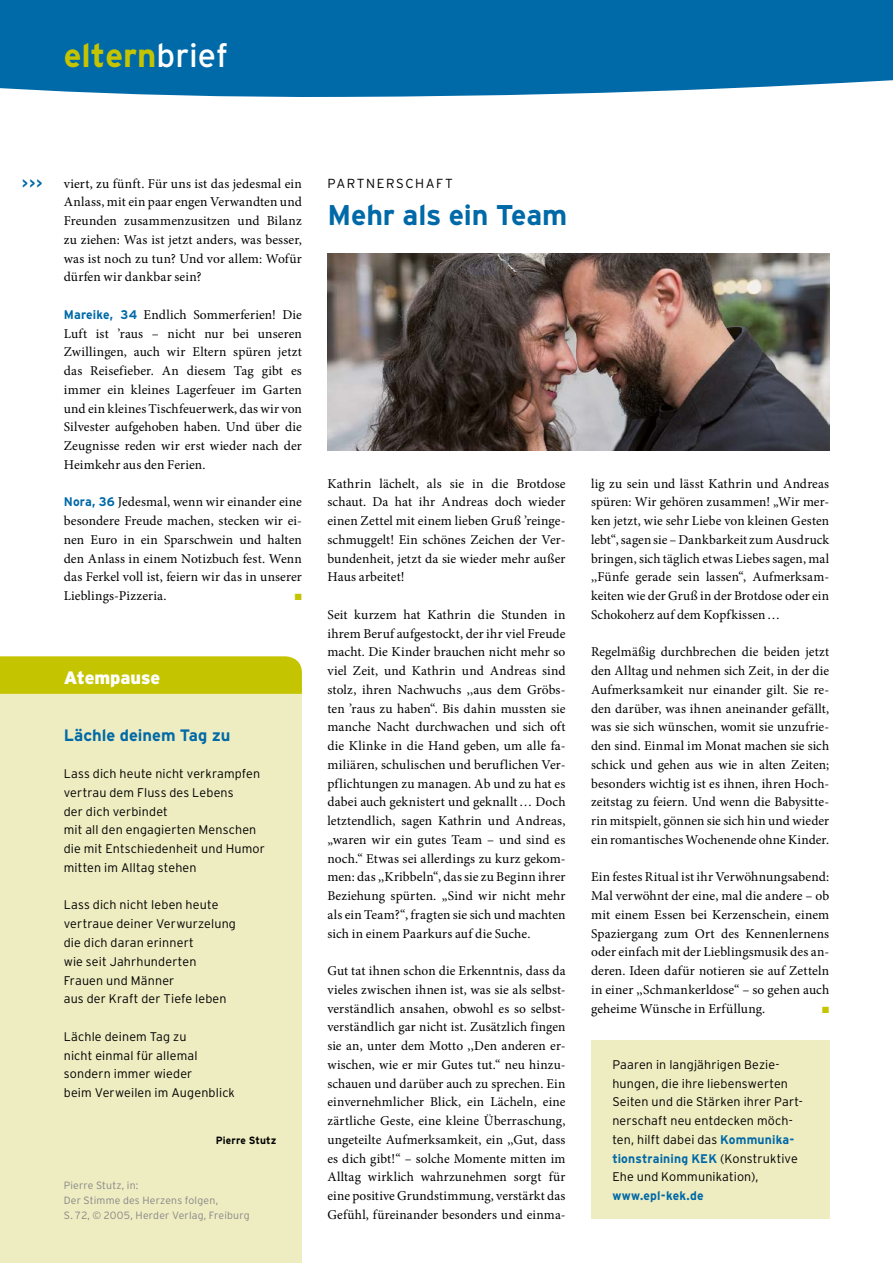
<style>
.page{position:relative;width:893px;height:1263px;background:#fff}
.page>*{position:absolute;margin:0;border:0;box-sizing:border-box;transform-origin:0 0}
.t1{font:700 33px "Interstate";color:#c5c400}
.t2{font:700 28.5px "Interstate";letter-spacing:-.005em;color:#0069a7}
.t3{font:900 18px "Interstate";letter-spacing:-.005em;color:#fff}
.t4{font:700 16.5px "Interstate";color:#0069a7}
.t5{font:13.5px/18.8px "Minion Pro";letter-spacing:.005em;color:#000;text-align:justify}
.t6{font:700 13.5px "Interstate";color:#0069a7}
.t7{font:300 13.2px "Interstate";letter-spacing:.115em;color:#000}
.t8{font:300 12.6px/18.8px "Interstate";letter-spacing:.01em;color:#000}
.t9{font:700 12.6px "Interstate";letter-spacing:.015em;color:#0069a7}
.t10{font:300 10.5px/15px "Interstate";letter-spacing:.02em;color:#878787}
.t11{font:700 10.5px "Interstate";letter-spacing:.015em;color:#000}
.t12{font:9px "Zapf Dingbats ITC";color:#c5c400}
.s1{font-weight:400;color:#fff}
.s2{font-family:"Interstate";font-weight:700;font-size:12.6px;color:#0069a7}
.s3{font-weight:700;color:#0069a7}
</style>
<div class="page">
<div style="left:0;top:0;width:893px;height:97px;background:#0069a7"></div>
<div style="left:0;top:684px;width:302px;height:579px;background:#eeecc1"></div>
<div style="left:0;top:656px;width:302px;height:38px;background:#c5c400"></div>
<div style="left:591px;top:1041px;width:238px;height:178px;background:#eeecc1"></div>
<img style="left:327px;top:253px;width:502px;height:197px">
<h1 class="t1" style="left:64px;top:37px;width:166px">eltern<span class="s1">brief</span></h1>
<p class="t6" style="left:22px;top:176px;width:22px">&gt;&gt;&gt;</p>
<p class="t5" style="left:64px;top:174px;width:240px">viert, zu fünft. Für uns ist das jedesmal ein Anlass, mit ein paar engen Verwandten und Freunden zusammenzusitzen und Bilanz zu ziehen: Was ist jetzt anders, was besser, was ist noch zu tun? Und vor allem: Wofür dürfen wir dankbar sein?</p>
<p class="t5" style="left:64px;top:305px;width:240px"><span class="s2">Mareike, 34</span> Endlich Sommerferien! Die Luft ist ’raus – nicht nur bei unseren Zwillingen, auch wir Eltern spüren jetzt das Reisefieber. An diesem Tag gibt es immer ein kleines Lagerfeuer im Garten und ein kleines Tischfeuerwerk, das wir von Silvester aufgehoben haben. Und über die Zeugnisse reden wir erst wieder nach der Heimkehr aus den Ferien.</p>
<p class="t5" style="left:64px;top:493px;width:240px"><span class="s2">Nora, 36</span> Jedesmal, wenn wir einander eine besondere Freude machen, stecken wir ei&shy;nen Euro in ein Sparschwein und halten den Anlass in einem Notizbuch fest. Wenn das Ferkel voll ist, feiern wir das in unserer Lieblings-Pizzeria.</p>
<p class="t12" style="left:295px;top:593px;width:8px">■</p>
<h3 class="t3" style="left:64px;top:668px;width:98px">Atempause</h3>
<p class="t4" style="left:64px;top:726px;width:168px">Lächle deinem Tag zu</p>
<p class="t8" style="left:64px;top:764px;width:203px">Lass dich heute nicht verkrampfen vertrau dem Fluss des Lebens<br>der dich verbindet<br>mit all den engagierten Menschen die mit Entschiedenheit und Humor mitten im Alltag stehen</p>
<p class="t8" style="left:64px;top:895px;width:174px">Lass dich nicht leben heute vertraue deiner Verwurzelung die dich daran erinnert<br>wie seit Jahrhunderten<br>Frauen und Männer<br>aus der Kraft der Tiefe leben</p>
<p class="t8" style="left:64px;top:1027px;width:173px">Lächle deinem Tag zu<br>nicht einmal für allemal sondern immer wieder<br>beim Verweilen im Augenblick</p>
<p class="t11" style="left:216px;top:1134px;width:62px">Pierre Stutz</p>
<p class="t10" style="left:64px;top:1177px;width:187px">Pierre Stutz, in:<br>Der Stimme des Herzens folgen,<br>S. 72, © 2005, Herder Verlag, Freiburg</p>
<p class="t7" style="left:327px;top:175px;width:127px">PARTNERSCHAFT</p>
<h2 class="t2" style="left:327px;top:199px;width:241px">Mehr als ein Team</h2>
<p class="t5" style="left:327px;top:474px;width:240px">Kathrin lächelt, als sie in die Brotdose schaut. Da hat ihr Andreas doch wieder einen Zettel mit einem lieben Gruß ’reinge&shy;schmuggelt! Ein schönes Zeichen der Ver&shy;bundenheit, jetzt da sie wieder mehr außer Haus arbeitet!</p>
<p class="t5" style="left:327px;top:605px;width:240px">Seit kurzem hat Kathrin die Stunden in ihrem Beruf aufgestockt, der ihr viel Freude macht. Die Kinder brauchen nicht mehr so viel Zeit, und Kathrin und Andreas sind stolz, ihren Nachwuchs ,,aus dem Gröbs&shy;ten ’raus zu haben“. Bis dahin mussten sie manche Nacht durchwachen und sich oft die Klinke in die Hand geben, um alle fa&shy;miliären, schulischen und beruflichen Ver&shy;pflichtungen zu managen. Ab und zu hat es dabei auch geknistert und geknallt… Doch letztendlich, sagen Kathrin und Andreas, „waren wir ein gutes Team – und sind es noch.“ Etwas sei allerdings zu kurz gekom&shy;men: das ,,Kribbeln“, das sie zu Beginn ihrer Beziehung spürten. „Sind wir nicht mehr als ein Team?“, fragten sie sich und machten sich in einem Paarkurs auf die Suche.</p>
<p class="t5" style="left:327px;top:961px;width:240px">Gut tat ihnen schon die Erkenntnis, dass da vieles zwischen ihnen ist, was sie als selbst&shy;verständlich ansahen, obwohl es so selbst&shy;verständlich gar nicht ist. Zusätzlich fingen sie an, unter dem Motto ,,Den anderen er&shy;wischen, wie er mir Gutes tut.“ neu hinzu&shy;schauen und darüber auch zu sprechen. Ein einvernehmlicher Blick, ein Lächeln, eine zärtliche Geste, eine kleine Überraschung, ungeteilte Aufmerksamkeit, ein ,,Gut, dass es dich gibt!“ – solche Momente mitten im Alltag wirklich wahrzunehmen sorgt für eine positive Grundstimmung, verstärkt das Gefühl, füreinander besonders und einma-</p>
<p class="t5" style="left:591px;top:474px;width:240px">lig zu sein und lässt Kathrin und Andreas spüren: Wir gehören zusammen! „Wir mer&shy;ken jetzt, wie sehr Liebe von kleinen Gesten lebt“, sagen sie – Dankbarkeit zum Ausdruck bringen, sich täglich etwas Liebes sagen, mal ,,Fünfe gerade sein lassen“, Aufmerksam&shy;keiten wie der Gruß in der Brotdose oder ein Schokoherz auf dem Kopfkissen…</p>
<p class="t5" style="left:591px;top:643px;width:240px">Regelmäßig durchbrechen die beiden jetzt den Alltag und nehmen sich Zeit, in der die Aufmerksamkeit nur einander gilt. Sie re&shy;den darüber, was ihnen aneinander gefällt, was sie sich wünschen, womit sie unzufrie&shy;den sind. Einmal im Monat machen sie sich schick und gehen aus wie in alten Zeiten; besonders wichtig ist es ihnen, ihren Hoch&shy;zeitstag zu feiern. Und wenn die Babysitte&shy;rin mitspielt, gönnen sie sich hin und wieder ein romantisches Wochenende ohne Kinder.</p>
<p class="t5" style="left:591px;top:868px;width:240px">Ein festes Ritual ist ihr Verwöhnungsabend:<br>Mal verwöhnt der eine, mal die andere – ob mit einem Essen bei Kerzenschein, einem Spaziergang zum Ort des Kennenlernens oder einfach mit der Lieblingsmusik des an&shy;deren. Ideen dafür notieren sie auf Zetteln in einer ,,Schmankerldose“ – so gehen auch geheime Wünsche in Erfüllung.</p>
<p class="t12" style="left:822px;top:1005px;width:8px">■</p>
<p class="t8" style="left:612px;top:1055px;width:192px">Paaren in langjährigen Bezie&shy;hungen, die ihre liebenswerten<br>Seiten und die Stärken ihrer Part&shy;nerschaft neu entdecken möch&shy;ten, hilft dabei das <span class="s3">Kommunika&shy;tionstraining KEK</span> (Konstruktive<br>Ehe und Kommunikation),</p>
<p class="t9" style="left:612px;top:1189px;width:93px">www.epl-kek.de</p>
</div>
